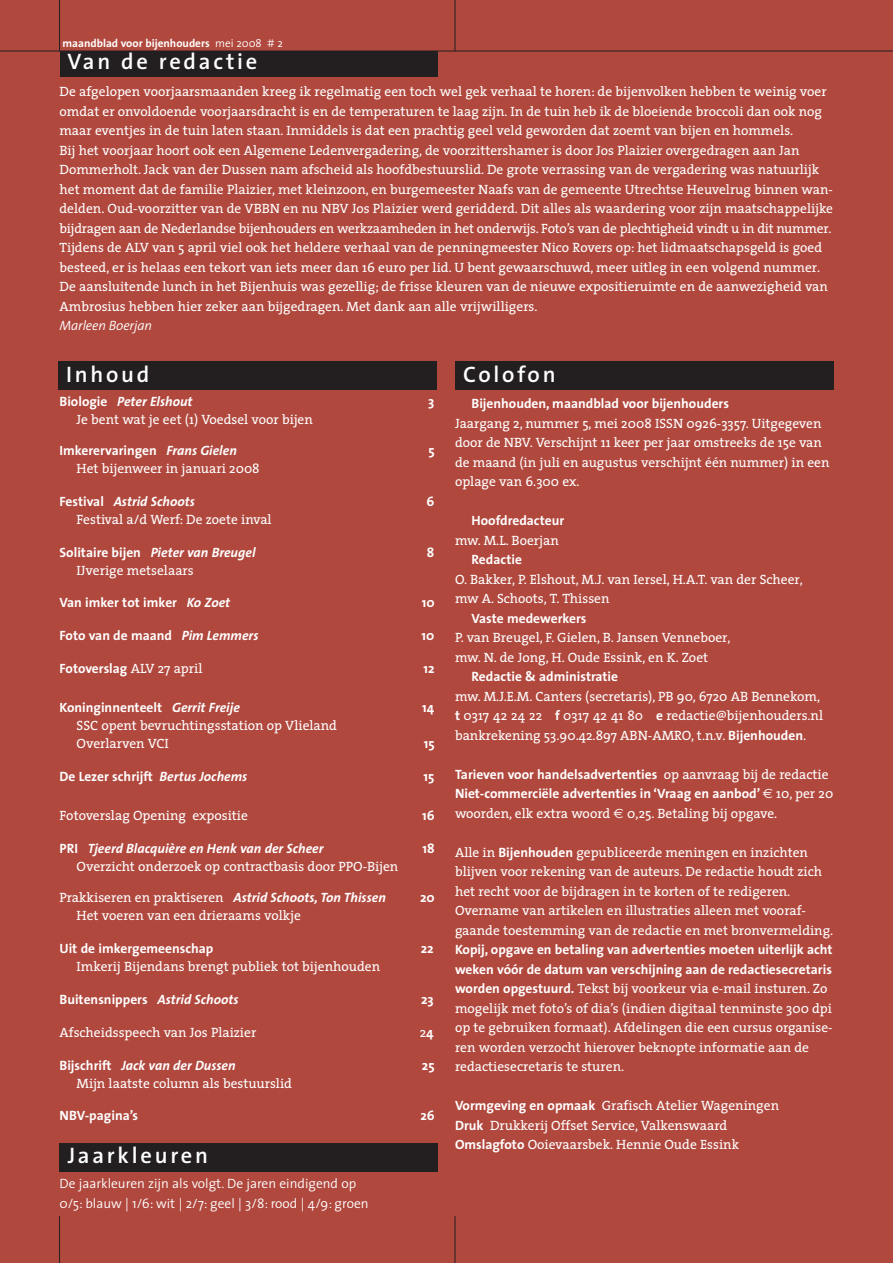
<style>
.page{position:relative;width:893px;height:1263px;background:#b0483e}
.page>*{position:absolute;margin:0;border:0;box-sizing:border-box;transform-origin:0 0}
.t1{font:600 22.5px "The Sans";letter-spacing:.12em;color:#fff}
.t2{font:13.5px/19.5px "The Serif";color:#fff}
.t3{font:700 13.5px/19.5px "The Sans";color:#fff}
.t4{font:italic 700 13.5px "The Sans";color:#fff}
.t5{font:300 13.5px/19.5px "The Sans";color:#fff}
.t6{font:italic 300 13.5px "The Sans";letter-spacing:-.01em;color:#fff}
.t7{font:700 11.25px "The Sans";color:#fff}
.s1{font-weight:300}
.s2{font-family:"The Sans";font-weight:700}
.s3{font-family:"The Serif";font-weight:400}
.s4{font-family:"Euro Sans";font-weight:400}
.s5{font-family:"Euro Sans"}
.s6{font-style:normal}
.s7{font-style:italic}
.s8{font-family:"The Sans";font-weight:700;font-style:italic}
</style>
<div class="page">
<hr style="left:0;top:51px;width:893px;height:1px;background:#231f20">
<hr style="left:59px;top:1216px;width:1px;height:47px;background:#231f20">
<hr style="left:455px;top:1216px;width:1px;height:47px;background:#231f20">
<div style="left:60px;top:51px;width:378px;height:26px;background:#231f20"></div>
<div style="left:58px;top:362px;width:378px;height:28px;background:#231f20"></div>
<div style="left:455px;top:362px;width:378px;height:28px;background:#231f20"></div>
<hr style="left:59px;top:0;width:1px;height:51px;background:#231f20">
<hr style="left:455px;top:0;width:1px;height:51px;background:#231f20">
<div style="left:60px;top:1143px;width:378px;height:29px;background:#231f20"></div>
<p class="t7" style="left:63px;top:39px;width:222px">maandblad voor bijenhouders <span class="s1">mei 2008 # 2</span></p>
<h1 class="t1" style="left:68px;top:53px;width:191px">Van de redactie</h1>
<p class="t2" style="left:60px;top:83px;width:775px">De afgelopen voorjaarsmaanden kreeg ik regelmatig een toch wel gek verhaal te horen: de bijenvolken hebben te weinig voer omdat er onvoldoende voorjaarsdracht is en de temperaturen te laag zijn. In de tuin heb ik de bloeiende broccoli dan ook nog maar eventjes in de tuin laten staan. Inmiddels is dat een prachtig geel veld geworden dat zoemt van bijen en hommels.<br>Bij het voorjaar hoort ook een Algemene Ledenvergadering, de voorzittershamer is door Jos Plaizier overgedragen aan Jan Dommerholt. Jack van der Dussen nam afscheid als hoofdbestuurslid. De grote verrassing van de vergadering was natuurlijk het moment dat de familie Plaizier, met kleinzoon, en burgemeester Naafs van de gemeente Utrechtse Heuvelrug binnen wan&shy;delden. Oud-voorzitter van de VBBN en nu NBV Jos Plaizier werd geridderd. Dit alles als waardering voor zijn maatschappelijke bijdragen aan de Nederlandse bijenhouders en werkzaamheden in het onderwijs. Foto’s van de plechtigheid vindt u in dit nummer.<br>Tijdens de ALV van 5 april viel ook het heldere verhaal van de penningmeester Nico Rovers op: het lidmaatschapsgeld is goed besteed, er is helaas een tekort van iets meer dan 16 euro per lid. U bent gewaarschuwd, meer uitleg in een volgend nummer.<br>De aansluitende lunch in het Bijenhuis was gezellig; de frisse kleuren van de nieuwe expositieruimte en de aanwezigheid van Ambrosius hebben hier zeker aan bijgedragen. Met dank aan alle vrijwilligers.</p>
<p class="t6" style="left:60px;top:320px;width:94px">Marleen Boerjan</p>
<h1 class="t1" style="left:66px;top:365px;width:85px">Inhoud</h1>
<h1 class="t1" style="left:463px;top:365px;width:94px">Colofon</h1>
<p class="t3" style="left:471px;top:395px;width:259px">Bijenhouden, maandblad voor bijenhouders</p>
<p class="t2" style="left:455px;top:415px;width:376px">Jaargang 2, nummer 5, mei 2008 ISSN 0926-3357. Uitgegeven door de NBV. Verschijnt 11 keer per jaar omstreeks de 15e van de maand (in juli en augustus verschijnt één nummer) in een oplage van 6.300 ex.</p>
<p class="t3" style="left:471px;top:512px;width:94px">Hoofdredacteur</p>
<p class="t2" style="left:455px;top:532px;width:105px">mw. M.L. Boerjan</p>
<p class="t3" style="left:471px;top:551px;width:52px">Redactie</p>
<p class="t2" style="left:455px;top:571px;width:349px">O. Bakker, P. Elshout, M.J. van Iersel, H.A.T. van der Scheer, mw A. Schoots, T. Thissen</p>
<p class="t3" style="left:471px;top:610px;width:117px">Vaste medewerkers</p>
<p class="t2" style="left:455px;top:629px;width:277px">P. van Breugel, F. Gielen, B. Jansen Venneboer, mw. N. de Jong, H. Oude Essink, en K. Zoet</p>
<p class="t3" style="left:471px;top:668px;width:148px">Redactie &amp; administratie</p>
<p class="t2" style="left:455px;top:688px;width:370px">mw. M.J.E.M. Canters (secretaris), PB 90, 6720 AB Bennekom, <span class="s2">t</span> 0317 42 24 22 <span class="s2">f</span> 0317 42 41 80 <span class="s2">e</span> redactie@bijenhouders.nl bankrekening 53.90.42.897 ABN-AMRO, t.n.v. <span class="s2">Bijenhouden</span>.</p>
<p class="t3" style="left:455px;top:766px;width:380px">Tarieven voor handelsadvertenties <span class="s3">op aanvraag bij de redactie<br></span>Niet-commerciële advertenties in ‘Vraag en aanbod’ <span class="s4">€</span> <span class="s3">10, per 20</span></p>
<p class="t2" style="left:455px;top:805px;width:324px">woorden, elk extra woord <span class="s5">€</span> 0,25. Betaling bij opgave.</p>
<p class="t2" style="left:455px;top:844px;width:380px">Alle in <span class="s2">Bijenhouden</span> gepubliceerde meningen en inzichten blijven voor rekening van de auteurs. De redactie houdt zich het recht voor de bijdragen in te korten of te redigeren.<br>Overname van artikelen en illustraties alleen met vooraf&shy;gaande toe stem ming van de redactie en met bronvermelding.</p>
<p class="t3" style="left:455px;top:941px;width:379px">Kopij, opgave en betaling van advertenties moeten uiterlijk acht weken vóór de datum van verschijning aan de redactie secretaris</p>
<p class="t2" style="left:455px;top:980px;width:379px"><span class="s2">worden opgestuurd.</span> Tekst bij voorkeur via e-mail insturen. Zo mogelijk met foto’s of dia’s (indien digitaal tenminste 300 dpi op te gebruiken formaat). Afdelingen die een cursus organise&shy;ren worden verzocht hierover beknopte informatie aan de redactie secretaris te sturen.</p>
<p class="t2" style="left:455px;top:1097px;width:326px"><span class="s2">Vormgeving en opmaak</span> Grafisch Atelier Wageningen<br><span class="s2">Druk</span> Drukkerij Offset Service, Valkenswaard<br><span class="s2">Omslagfoto</span> Ooievaarsbek. Hennie Oude Essink</p>
<p class="t4" style="left:60px;top:396px;width:135px"><span class="s6">Biologie</span> Peter Elshout</p>
<p class="t3" style="left:428px;top:393px;width:8px">3</p>
<p class="t2" style="left:77px;top:411px;width:238px">Je bent wat je eet (1) Voedsel voor bijen</p>
<p class="t3" style="left:60px;top:442px;width:179px">Imkerervaringen <span class="s7">Frans Gielen</span></p>
<p class="t3" style="left:428px;top:442px;width:8px">5</p>
<p class="t2" style="left:77px;top:460px;width:185px">Het bijenweer in januari 2008</p>
<p class="t4" style="left:60px;top:496px;width:137px"><span class="s6">Festival</span> Astrid Schoots</p>
<p class="t3" style="left:426px;top:493px;width:9px">6</p>
<p class="t2" style="left:77px;top:511px;width:197px">Festival a/d Werf: De zoete inval</p>
<p class="t4" style="left:60px;top:547px;width:197px"><span class="s6">Solitaire bijen</span> Pieter van Breugel</p>
<p class="t3" style="left:427px;top:544px;width:9px">8</p>
<p class="t2" style="left:77px;top:562px;width:119px">IJverige metselaars</p>
<p class="t3" style="left:60px;top:594px;width:172px">Van imker tot imker <span class="s7">Ko Zoet</span></p>
<p class="t3" style="left:422px;top:594px;width:14px">10</p>
<p class="t3" style="left:60px;top:627px;width:200px">Foto van de maand <span class="s7">Pim Lemmers</span></p>
<p class="t3" style="left:422px;top:627px;width:14px">10</p>
<p class="t3" style="left:60px;top:660px;width:145px">Fotoverslag <span class="s3">ALV 27 april</span></p>
<p class="t3" style="left:424px;top:660px;width:13px">12</p>
<p class="t3" style="left:60px;top:699px;width:182px">Koninginnenteelt <span class="s7">Gerrit Freije</span></p>
<p class="t3" style="left:422px;top:699px;width:14px">14</p>
<p class="t2" style="left:77px;top:717px;width:262px;line-height:18px">SSC opent bevruchtingsstation op Vlieland<br>Overlarven VCI</p>
<p class="t3" style="left:424px;top:735px;width:12px">15</p>
<p class="t3" style="left:60px;top:768px;width:189px">De Lezer schrijft <span class="s7">Bertus Jochems</span></p>
<p class="t3" style="left:423px;top:768px;width:12px">15</p>
<p class="t2" style="left:60px;top:807px;width:190px">Fotoverslag Opening expositie</p>
<p class="t3" style="left:422px;top:807px;width:14px">16</p>
<p class="t4" style="left:60px;top:843px;width:266px"><span class="s6">PRI</span> Tjeerd Blacquière en Henk van der Scheer</p>
<p class="t3" style="left:423px;top:840px;width:14px">18</p>
<p class="t2" style="left:77px;top:858px;width:323px">Overzicht onderzoek op contractbasis door PPO-Bijen</p>
<p class="t2" style="left:60px;top:889px;width:328px">Prakkiseren en praktiseren <span class="s8">Astrid Schoots, Ton Thissen</span></p>
<p class="t3" style="left:420px;top:889px;width:16px">20</p>
<p class="t2" style="left:77px;top:907px;width:226px">Het voeren van een drieraams volkje</p>
<p class="t3" style="left:60px;top:940px;width:155px">Uit de imkergemeenschap</p>
<p class="t3" style="left:421px;top:940px;width:14px">22</p>
<p class="t2" style="left:77px;top:958px;width:305px">Imkerij Bijendans brengt publiek tot bijenhouden</p>
<p class="t3" style="left:60px;top:991px;width:181px">Buitensnippers <span class="s7">Astrid Schoots</span></p>
<p class="t3" style="left:421px;top:991px;width:14px">23</p>
<p class="t2" style="left:60px;top:1024px;width:198px">Afscheidsspeech van Jos Plaizier</p>
<p class="t2" style="left:420px;top:1024px;width:16px">2<span class="s2">4</span></p>
<p class="t4" style="left:60px;top:1060px;width:178px"><span class="s6">Bijschrift</span> Jack van der Dussen</p>
<p class="t3" style="left:422px;top:1057px;width:14px">25</p>
<p class="t2" style="left:77px;top:1075px;width:217px">Mijn laatste column als bestuurslid</p>
<p class="t3" style="left:60px;top:1107px;width:80px">NBV-pagina’s</p>
<p class="t3" style="left:420px;top:1107px;width:16px">26</p>
<h1 class="t1" style="left:68px;top:1147px;width:142px">Jaarkleuren</h1>
<p class="t5" style="left:60px;top:1175px;width:311px">De jaarkleuren zijn als volgt. De jaren eindigend op<br>0/5: blauw | 1/6: wit | 2/7: geel | 3/8: rood | 4/9: groen</p>
</div>
